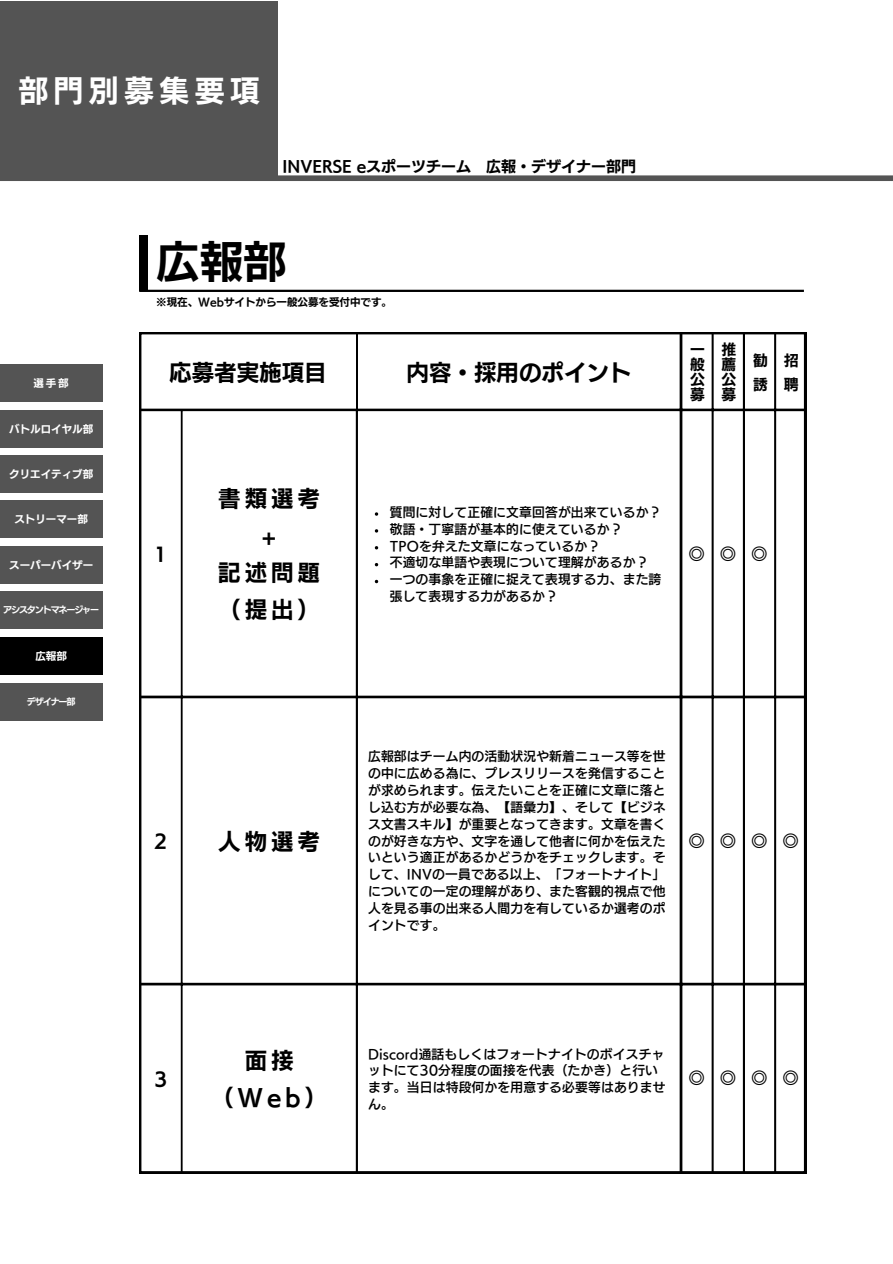
<style>
.page{position:relative;width:893px;height:1264px;background:#fff}
.page>*{position:absolute;margin:0;border:0;box-sizing:border-box;transform-origin:0 0}
.t1{font:43.5px "Canva UD Kakugo Large Pr 6 N B";color:#000}
.t2{font:30px "Canva UD Kakugo Large Pr 6 N B";letter-spacing:.175em;color:#fff}
.t3{font:22.5px/37px "Canva UD Kakugo Large Pr 6 N B";color:#000;text-align:center}
.t4{font:22.5px/37px "Canva UD Kakugo Large Pr 6 N B";letter-spacing:.175em;color:#000;text-align:center}
.t5{font:18px "Canva UD Kakugo Large Pr 6 N B";color:#000}
.t6{font:16.5px "Canva UD Kakugo Large Pr 6 N B";color:#000}
.t7{font:15px "Canva UD Kakugo Large Pr 6 N B";color:#000}
.t8{font:14.7px/14.7px "Canva UD Kakugo Large Pr 6 N B";color:#000;text-align:justify}
.t9{font:12.75px/16.8px "Canva UD Kakugo Large Pr 6 N DB";letter-spacing:.015em;color:#000}
.t10{font:10.5px "Canva UD Kakugo Large Pr 6 N B";color:#fff}
.t11{font:10.5px "Canva UD Kakugo Large Pr 6 N B";color:#000}
.t12{font:9px "Canva UD Kakugo Large Pr 6 N B";letter-spacing:-.12em;color:#fff}
.s1{color:#fff}
</style>
<div class="page">
<div style="left:0;top:1px;width:278px;height:180px;background:#545454"></div>
<div style="left:0;top:175px;width:892px;height:6px;background:#545454"></div>
<hr style="left:139px;top:290px;width:664px;height:2px;background:#000">
<div style="left:139px;top:235px;width:9px;height:56px;background:#000"></div>
<svg style="left:139px;top:332px;width:667px;height:841px"></svg>
<div style="left:0;top:364px;width:102px;height:37px;background:#545454"></div>
<div style="left:0;top:410px;width:102px;height:37px;background:#545454"></div>
<div style="left:0;top:455px;width:102px;height:37px;background:#545454"></div>
<div style="left:0;top:501px;width:102px;height:37px;background:#545454"></div>
<div style="left:0;top:546px;width:102px;height:37px;background:#545454"></div>
<div style="left:0;top:591px;width:102px;height:37px;background:#545454"></div>
<div style="left:0;top:637px;width:102px;height:37px;background:#000"></div>
<div style="left:0;top:683px;width:102px;height:37px;background:#545454"></div>
<h2 class="t2" style="left:18px;top:76px;width:243px">部門別募集要項</h2>
<p class="t7" style="left:282px;top:159px;width:353px">INVERSE eスポーツチーム 広報・デザイナー部門</p>
<p class="t10" style="left:34px;top:377px;width:37px">選手部</p>
<p class="t10" style="left:9px;top:423px;width:85px">バトルロイヤル部</p>
<p class="t10" style="left:9px;top:468px;width:85px">クリエイティブ部</p>
<p class="t10" style="left:14px;top:514px;width:75px">ストリーマー部</p>
<p class="t10" style="left:9px;top:559px;width:85px">スーパーバイザー</p>
<p class="t12" style="left:3px;top:605px;width:97px">アシスタントマネージャー</p>
<p class="t10" style="left:35px;top:651px;width:33px">広報部</p>
<p class="t12" style="left:27px;top:697px;width:50px">デザイナー部</p>
<h1 class="t1" style="left:156px;top:239px;width:132px">広報部</h1>
<p class="t11" style="left:156px;top:297px;width:237px">※現在、Webサイトから一般公募を受付中です。</p>
<h3 class="t3" style="left:169px;top:353px;width:153px">応募者実施項目</h3>
<h3 class="t3" style="left:406px;top:353px;width:226px">内容・採用のポイント</h3>
<p class="t8" style="left:690px;top:342px;width:16px">一般公募</p>
<p class="t8" style="left:721px;top:342px;width:16px">推薦公募</p>
<p class="t8" style="left:753px;top:348px;width:16px;line-height:24px">勧誘</p>
<p class="t8" style="left:783px;top:348px;width:16px;line-height:23.9px">招聘</p>
<h3 class="t5" style="left:151px;top:545px;width:19px">１</h3>
<h3 class="t4" style="left:218px;top:479px;width:103px">書類選考+<br>記述問題（提出）</h3>
<p class="t9" style="left:390px;top:503px;width:273px">質問に対して正確に文章回答が出来ているか？敬語・丁寧語が基本的に使えているか？<br>TPOを弁えた文章になっているか？<br>不適切な単語や表現について理解があるか？一つの事象を正確に捉えて表現する力、また誇張して表現する力があるか？</p>
<p class="t6" style="left:688px;top:545px;width:112px">◎◎◎<span class="s1">◎</span></p>
<h3 class="t5" style="left:151px;top:832px;width:19px">２</h3>
<h3 class="t3" style="left:218px;top:823px;width:103px">人物選考</h3>
<p class="t9" style="left:368px;top:748px;width:299px;text-align:justify">広報部はチーム内の活動状況や新着ニュース等を世の中に広める為に、プレスリリースを発信することが求められます。伝えたいことを正確に文章に落とし込む方が必要な為、【語彙力】、そして【ビジネス文書スキル】が重要となってきます。文章を書くのが好きな方や、文字を通して他者に何かを伝えたいという適正があるかどうかをチェックします。そして、INVの一員である以上、「フォートナイト」についての一定の理解があり、また客観的視点で他人を見る事の出来る人間力を有しているか選考のポイントです。</p>
<p class="t6" style="left:688px;top:832px;width:112px">◎◎◎◎</p>
<h3 class="t5" style="left:151px;top:1069px;width:19px">３</h3>
<h3 class="t3" style="left:211px;top:1041px;width:118px">面接（Web）</h3>
<p class="t9" style="left:368px;top:1045px;width:299px">Discord通話もしくはフォートナイトのボイスチャットにて30分程度の面接を代表（たかき）と行います。当日は特段何かを用意する必要等はありません。</p>
<p class="t6" style="left:688px;top:1069px;width:112px">◎◎◎◎</p>
</div>
